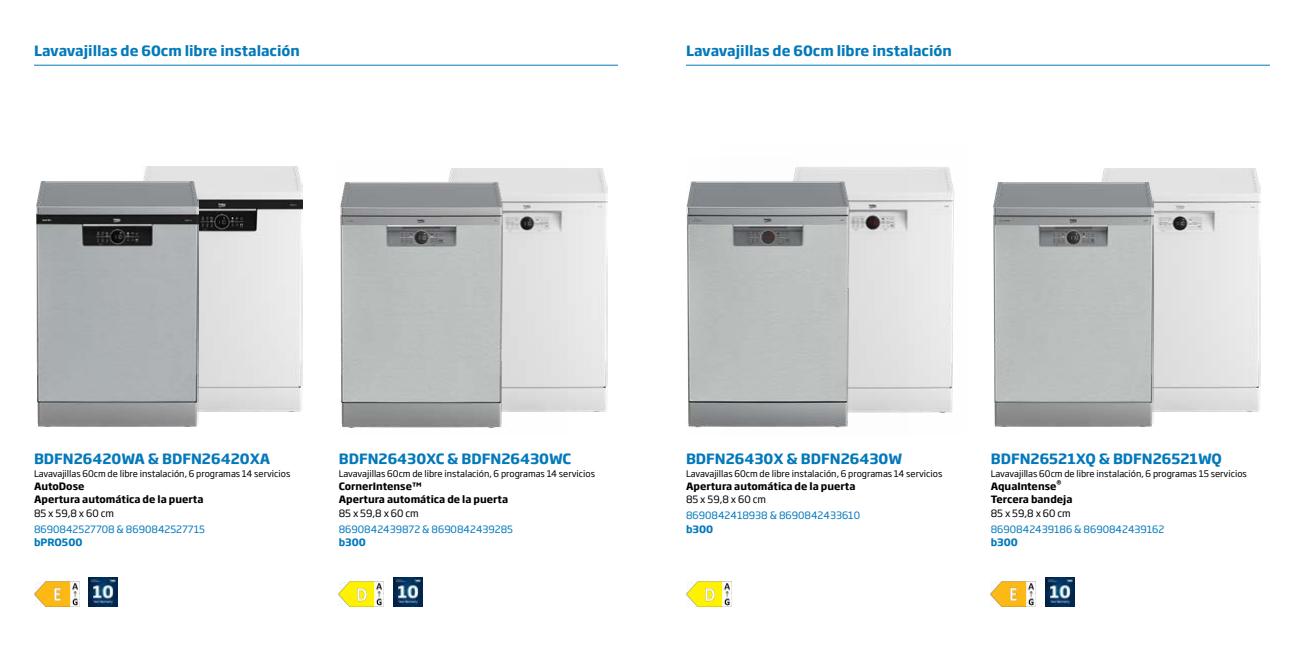
<style>
.page{position:relative;width:1304px;height:652px;background:#fff}
.page>*{position:absolute;margin:0;border:0;box-sizing:border-box;transform-origin:0 0}
.t1{font:700 14px "Soho Gothic Pro";color:#0479ba}
.t2{font:700 10px/13.2px "Soho Gothic Pro";color:#000}
.t3{font:10px "Soho Gothic Pro";color:#0479ba}
.t4{font:10px "Soho Gothic Pro";color:#000}
.t5{font:700 10px "Soho Gothic Pro";color:#0479ba}
.t6{font:9px "Soho Gothic Pro";color:#000}
</style>
<div class="page">
<img style="left:142px;top:167px;width:161px;height:244px">
<img style="left:37px;top:182px;width:161px;height:244px">
<img style="left:567px;top:168px;width:40px;height:243px">
<img style="left:339px;top:168px;width:228px;height:261px">
<img style="left:89px;top:578px;width:28px;height:29px">
<img style="left:393px;top:578px;width:29px;height:29px">
<hr style="left:34px;top:65px;width:584px;height:1px;background:#0479ba">
<img style="left:34px;top:582px;width:45px;height:25px">
<img style="left:339px;top:582px;width:45px;height:25px">
<img style="left:1101px;top:168px;width:159px;height:244px">
<img style="left:909px;top:167px;width:45px;height:246px">
<img style="left:1045px;top:578px;width:29px;height:29px">
<img style="left:686px;top:167px;width:223px;height:262px">
<img style="left:993px;top:182px;width:161px;height:244px">
<hr style="left:686px;top:65px;width:584px;height:1px;background:#0479ba">
<img style="left:686px;top:582px;width:45px;height:25px">
<img style="left:991px;top:582px;width:45px;height:25px">
<h1 class="t1" style="left:34px;top:40px;width:267px">Lavavajillas de 60cm libre instalación</h1>
<h1 class="t1" style="left:686px;top:40px;width:267px">Lavavajillas de 60cm libre instalación</h1>
<h1 class="t1" style="left:34px;top:448px;width:238px">BDFN26420WA &amp; BDFN26420XA</h1>
<p class="t6" style="left:34px;top:467px;width:258px">Lavavajillas 60cm de libre instalación, 6 programas 14 servicios</p>
<p class="t2" style="left:34px;top:479px;width:171px">AutoDose<br>Apertura automática de la puerta</p>
<p class="t4" style="left:34px;top:505px;width:82px">85 x 59,8 x 60 cm</p>
<p class="t3" style="left:34px;top:521px;width:173px">8690842527708 &amp; 8690842527715</p>
<p class="t5" style="left:34px;top:534px;width:50px">bPRO500</p>
<h1 class="t1" style="left:339px;top:448px;width:234px">BDFN26430XC &amp; BDFN26430WC</h1>
<p class="t6" style="left:339px;top:467px;width:258px">Lavavajillas 60cm de libre instalación, 6 programas 14 servicios</p>
<p class="t2" style="left:339px;top:479px;width:171px">CornerIntense™<br>Apertura automática de la puerta</p>
<p class="t4" style="left:339px;top:505px;width:82px">85 x 59,8 x 60 cm</p>
<p class="t3" style="left:339px;top:521px;width:176px">8690842439872 &amp; 8690842439285</p>
<p class="t5" style="left:339px;top:534px;width:29px">b300</p>
<h1 class="t1" style="left:686px;top:448px;width:218px">BDFN26430X &amp; BDFN26430W</h1>
<p class="t6" style="left:686px;top:467px;width:258px">Lavavajillas 60cm de libre instalación, 6 programas 14 servicios</p>
<p class="t2" style="left:686px;top:479px;width:171px">Apertura automática de la puerta</p>
<p class="t4" style="left:686px;top:492px;width:82px">85 x 59,8 x 60 cm</p>
<p class="t3" style="left:686px;top:508px;width:176px">8690842418938 &amp; 8690842433610</p>
<p class="t5" style="left:686px;top:521px;width:29px">b300</p>
<h1 class="t1" style="left:991px;top:448px;width:233px">BDFN26521XQ &amp; BDFN26521WQ</h1>
<p class="t6" style="left:991px;top:467px;width:258px">Lavavajillas 60cm de libre instalación, 6 programas 15 servicios</p>
<p class="t2" style="left:991px;top:479px;width:83px">AquaIntense<sup>®<br></sup>Tercera bandeja</p>
<p class="t4" style="left:991px;top:505px;width:82px">85 x 59,8 x 60 cm</p>
<p class="t3" style="left:991px;top:521px;width:175px">8690842439186 &amp; 8690842439162</p>
<p class="t5" style="left:991px;top:534px;width:29px">b300</p>
</div>
